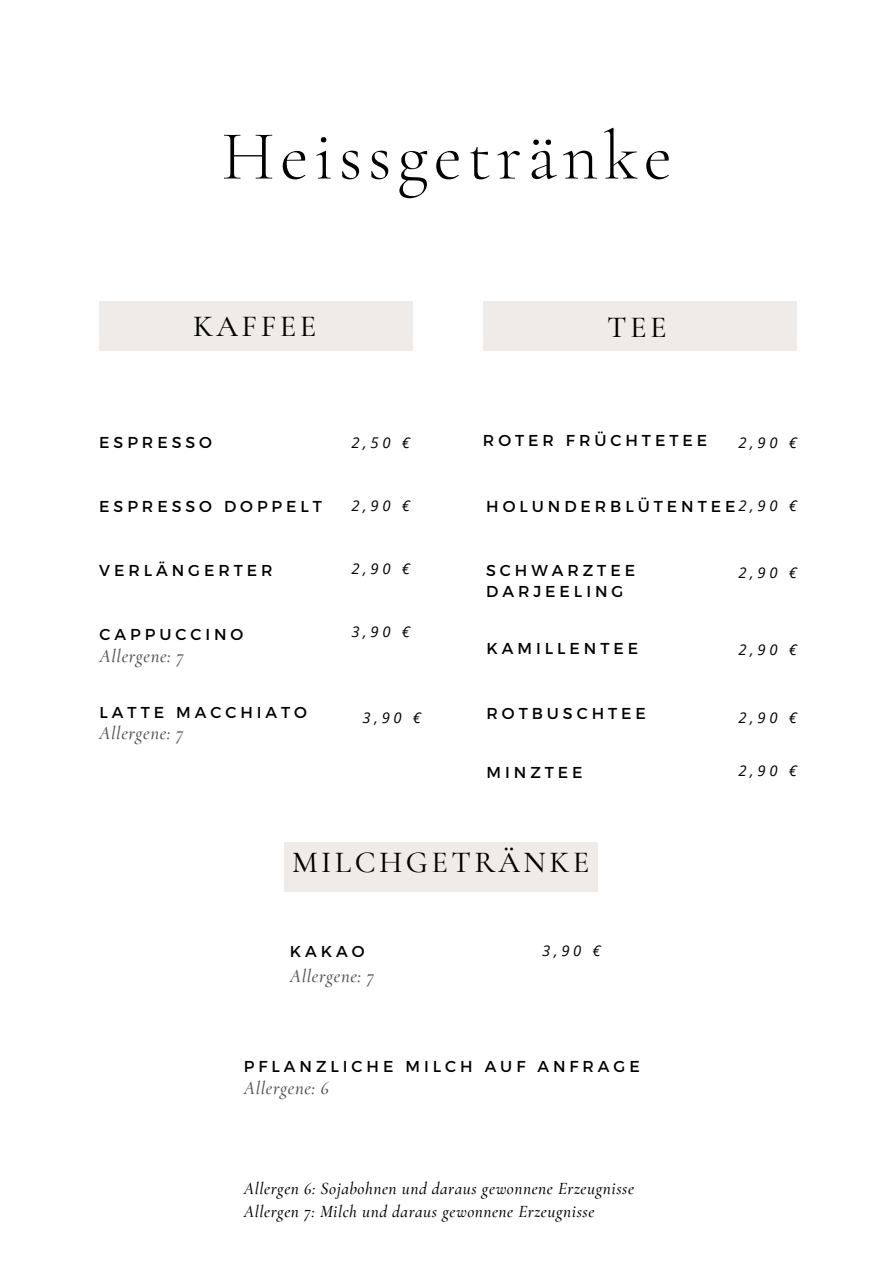
<style>
.page{position:relative;width:894px;height:1264px;background:#fff}
.page>*{position:absolute;margin:0;border:0;box-sizing:border-box;transform-origin:0 0}
.t1{font:300 70.05px "Cormorant Garamond";letter-spacing:.08em;color:#000}
.t2{font:500 30.6px "Cormorant Garamond";letter-spacing:.11em;color:#000}
.t3{font:italic 500 18.75px "Cormorant Garamond";letter-spacing:.03em;color:#545454}
.t4{font:italic 500 17.25px/23.7px "Cormorant Garamond";letter-spacing:.03em;color:#000}
.t5{font:15.75px "Montserrat";letter-spacing:.25em;color:#000}
.t6{font:italic 14.85px "Open Sans";letter-spacing:.25em;color:#000}
.s1{font-family:"Open Sans";font-style:italic;font-size:14.85px}
</style>
<div class="page">
<div style="left:99px;top:301px;width:314px;height:50px;background:#efebe8"></div>
<div style="left:483px;top:301px;width:313px;height:50px;background:#efebe8"></div>
<div style="left:283px;top:842px;width:314px;height:49px;background:#efebe8"></div>
<h1 class="t1" style="left:221px;top:114px;width:452px">Heissgetränke</h1>
<h2 class="t2" style="left:193px;top:308px;width:125px">KAFFEE</h2>
<h3 class="t2" style="left:607px;top:308px;width:61px">TEE</h3>
<h2 class="t5" style="left:99px;top:432px;width:114px">ESPRESSO</h2>
<p class="t6" style="left:351px;top:432px;width:60px">2,50 €</p>
<p class="t5" style="left:483px;top:430px;width:226px">ROTER FRÜCHTETEE</p>
<h3 class="t6" style="left:738px;top:432px;width:60px">2,90 €</h3>
<p class="t5" style="left:99px;top:496px;width:224px">ESPRESSO DOPPELT</p>
<p class="t6" style="left:351px;top:494px;width:60px">2,90 €</p>
<p class="t5" style="left:486px;top:496px;width:312px">HOLUNDERBLÜTENTEE<span class="s1">2,90 €</span></p>
<p class="t5" style="left:99px;top:560px;width:175px">VERLÄNGERTER</p>
<p class="t6" style="left:351px;top:558px;width:60px">2,90 €</p>
<p class="t5" style="left:486px;top:560px;width:150px">SCHWARZTEE</p>
<p class="t5" style="left:486px;top:581px;width:139px">DARJEELING</p>
<p class="t6" style="left:738px;top:562px;width:60px">2,90 €</p>
<p class="t5" style="left:99px;top:624px;width:145px">CAPPUCCINO</p>
<p class="t3" style="left:99px;top:644px;width:86px">Allergene: 7</p>
<p class="t6" style="left:351px;top:620px;width:60px">3,90 €</p>
<p class="t5" style="left:486px;top:638px;width:153px">KAMILLENTEE</p>
<p class="t6" style="left:738px;top:638px;width:60px">2,90 €</p>
<p class="t5" style="left:99px;top:702px;width:209px">LATTE MACCHIATO</p>
<p class="t3" style="left:99px;top:722px;width:86px">Allergene: 7</p>
<h3 class="t6" style="left:362px;top:706px;width:60px">3,90 €</h3>
<p class="t5" style="left:486px;top:703px;width:161px">ROTBUSCHTEE</p>
<p class="t6" style="left:738px;top:706px;width:60px">2,90 €</p>
<p class="t5" style="left:486px;top:761px;width:98px">MINZTEE</p>
<p class="t6" style="left:738px;top:759px;width:60px">2,90 €</p>
<p class="t2" style="left:292px;top:843px;width:299px">MILCHGETRÄNKE</p>
<p class="t5" style="left:290px;top:941px;width:76px">KAKAO</p>
<p class="t3" style="left:290px;top:965px;width:86px">Allergene: 7</p>
<h2 class="t6" style="left:542px;top:940px;width:60px">3,90 €</h2>
<p class="t5" style="left:244px;top:1056px;width:397px">PFLANZLICHE MILCH AUF ANFRAGE</p>
<h3 class="t3" style="left:244px;top:1076px;width:86px">Allergene: 6</h3>
<h3 class="t4" style="left:244px;top:1176px;width:391px">Allergen 6: Sojabohnen und daraus gewonnene Erzeugnisse<br>Allergen 7: Milch und daraus gewonnene Erzeugnisse</h3>
</div>
